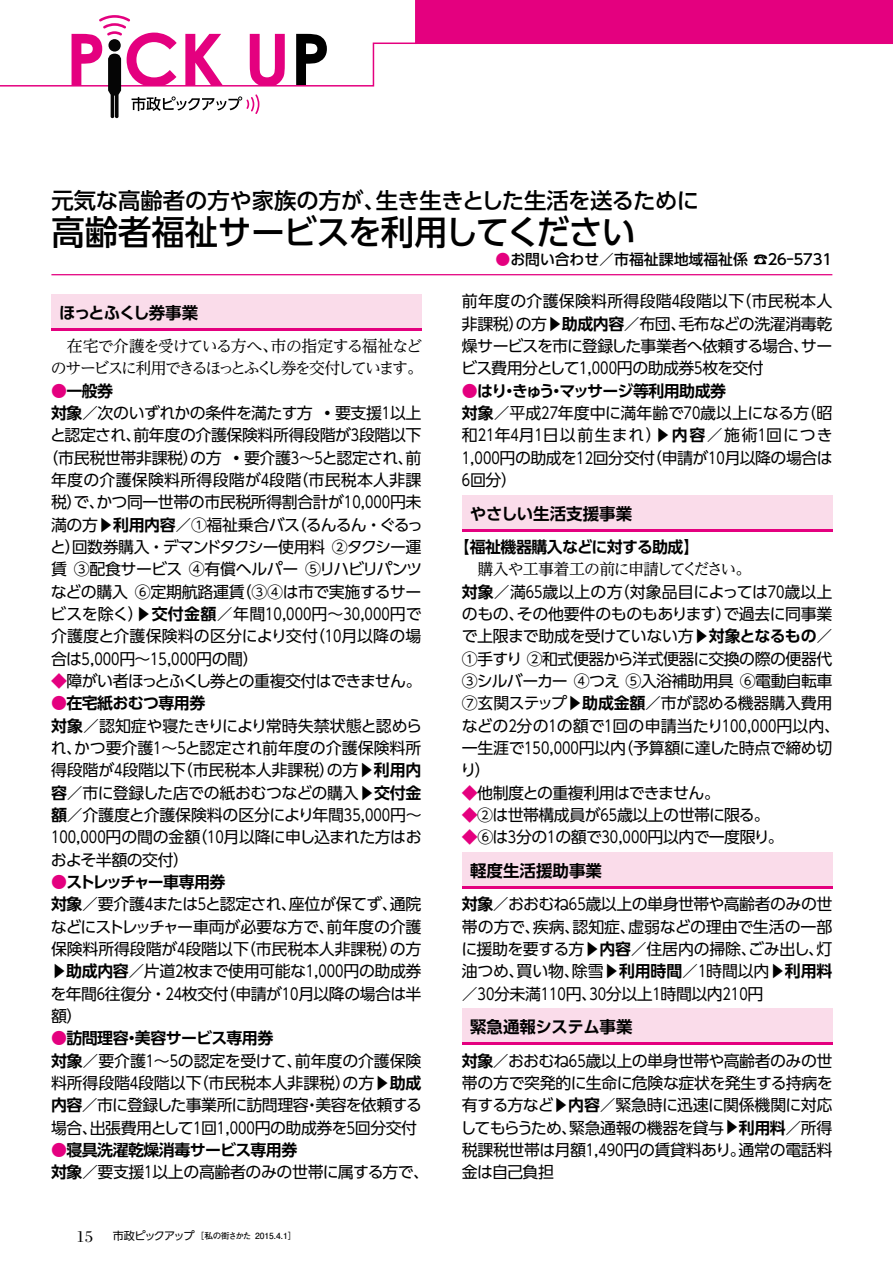
<style>
.page{position:relative;width:893px;height:1263px;background:#fff}
.page>*{position:absolute;margin:0;border:0;box-sizing:border-box;transform-origin:0 0}
.t1{font:500 34.05px "UD Shin Go Pro";letter-spacing:-.02em;color:#000}
.t2{font:500 22.35px "UD Shin Go Pro";letter-spacing:-.01em;color:#000}
.t3{font:700 16.5px "UD Shin Go Pro De";color:#000}
.t4{font:700 16.5px "UD Shin Go Pro De";letter-spacing:-.065em;color:#000}
.t5{font:15.9px/22.4px "UD Shin Go Pro";letter-spacing:-.025em;color:#000;text-align:justify}
.t6{font:15.9px/22.4px "UD Shin Go Pro";color:#000}
.t7{font:15.9px/22.4px "UD Shin Go Pro";letter-spacing:.015em;color:#000}
.t8{font:15.9px/22.4px "UD Reimin Pro";letter-spacing:-.1em;color:#000}
.t9{font:15.9px "UD Shin Go Pro";letter-spacing:-.065em;color:#000}
.t10{font:700 15.9px "UD Shin Go Pro De";letter-spacing:-.01em;color:#000}
.t11{font:500 14.85px "UD Shin Go Pro";color:#000}
.t12{font:700 8.55px "Futo Go B101 Pro";letter-spacing:-.02em;color:#000}
.s1{color:#e4007f}
.s2{font-family:"UD Shin Go Pro";font-weight:400;color:#e4007f}
.s3{font-family:"UD Shin Go Pro De";font-weight:700}
.s4{font-family:"Bodoni";font-weight:400;font-size:16.5px}
.s5{font-family:"UD Shin Go Pro";font-weight:400;font-size:11.1px}
.s6{font-family:"UD Reimin Pro"}
</style>
<div class="page">
<svg style="left:0;top:0;width:893px;height:118px"></svg>
<div style="left:51px;top:294px;width:370px;height:37px;background:#fadcea"></div>
<hr style="left:51px;top:328px;width:370px;height:3px;background:#e4007f">
<div style="left:462px;top:495px;width:370px;height:36px;background:#fadcea"></div>
<hr style="left:462px;top:529px;width:370px;height:2px;background:#e4007f">
<div style="left:462px;top:853px;width:370px;height:36px;background:#fadcea"></div>
<hr style="left:462px;top:887px;width:370px;height:2px;background:#e4007f">
<div style="left:462px;top:1009px;width:370px;height:36px;background:#fadcea"></div>
<hr style="left:462px;top:1043px;width:370px;height:2px;background:#e4007f">
<hr style="left:51px;top:274px;width:781px;height:1px;background:#e4007f">
<p class="t2" style="left:51px;top:182px;width:649px">元気な高齢者の方や家族の方が、生き生きとした生活を送るために</p>
<p class="t1" style="left:51px;top:204px;width:586px">高齢者福祉サービスを利用してください</p>
<p class="t11" style="left:496px;top:247px;width:338px"><span class="s1">●</span>お問い合わせ／市福祉課地域福祉係 ☎２６-５７31</p>
<p class="t4" style="left:59px;top:299px;width:140px">ほっとふくし券事業</p>
<p class="t8" style="left:51px;top:334px;width:374px">　在宅で介護を受けている方へ、市の指定する福祉などのサービスに利用できるほっとふくし券を交付しています。</p>
<p class="t10" style="left:51px;top:378px;width:64px"><span class="s2">●</span>一般券</p>
<p class="t5" style="left:51px;top:401px;width:372px"><span class="s3">対象</span>／次のいずれかの条件を満たす方 •要支援1以上</p>
<p class="t5" style="left:50px;top:424px;width:373px">と認定され、前年度の介護保険料所得段階が3段階以下</p>
<p class="t5" style="left:42px;top:446px;width:380px">（市民税世帯非課税）の方 •要介護3～5と認定され、前</p>
<p class="t7" style="left:51px;top:468px;width:372px">年度の介護保険料所得段階が4段階（市民税本人非課</p>
<p class="t5" style="left:51px;top:491px;width:372px">税）で、かつ同一世帯の市民税所得割合計が10,000円未</p>
<p class="t5" style="left:51px;top:513px;width:49px">満の方</p>
<p class="t5" style="left:94px;top:533px;width:17px;rotate:-90deg">▼</p>
<p class="t5" style="left:50px;top:513px;width:374px;text-indent:63px"><span class="s3">利用内容</span>／①福祉乗合バス（るんるん・ぐるっと）回数券購入・デマンドタクシー使用料 ②タクシー運賃 ③配食サービス ④有償ヘルパー ⑤リハビリパンツなどの購入 ⑥定期航路運賃（③④は市で実施するサービスを除く）</p>
<p class="t5" style="left:51px;top:602px;width:372px;text-indent:101px"><span class="s3">交付金額</span>／年間10,000円～30,000円で介護度と介護保険料の区分により交付（10月以降の場合は5,000円～15,000円の間）</p>
<p class="t9" style="left:51px;top:668px;width:372px"><span class="s1">◆</span>障がい者ほっとふくし券との重複交付はできません。</p>
<p class="t5" style="left:51px;top:692px;width:373px;text-align:left"><span class="s1">●</span><span class="s3">在宅紙おむつ専用券<br>対象</span>／認知症や寝たきりにより常時失禁状態と認められ、かつ要介護1～5と認定され前年度の介護保険料所得段階が4段階以下（市民税本人非課税）の方</p>
<p class="t5" style="left:132px;top:622px;width:17px;rotate:-90deg">▼</p>
<p class="t5" style="left:355px;top:800px;width:40px;rotate:-90deg">▼ ▼</p>
<p class="t10" style="left:374px;top:757px;width:49px">利用内</p>
<p class="t5" style="left:51px;top:781px;width:309px"><span class="s3">容</span>／市に登録した店での紙おむつなどの購入</p>
<p class="t5" style="left:51px;top:781px;width:372px;text-indent:323px"><span class="s3">交付金額</span>／介護度と介護保険料の区分により年間35,000円～100,000円の間の金額（10月以降に申し込まれた方はおおよそ半額の交付）</p>
<p class="t5" style="left:51px;top:870px;width:372px;text-align:left"><span class="s1">●</span><span class="s3">ストレッチャー車専用券<br>対象</span>／要介護4または5と認定され、座位が保てず、通院などにストレッチャー車両が必要な方で、前年度の介護保険料所得段階が4段階以下（市民税本人非課税）の方</p>
<p class="t5" style="left:47px;top:979px;width:17px;rotate:-90deg">▼</p>
<p class="t5" style="left:51px;top:959px;width:372px;text-indent:16px"><span class="s3">助成内容</span>／片道2枚まで使用可能な1,000円の助成券を年間6往復分・24枚交付（申請が10月以降の場合は半額）</p>
<p class="t5" style="left:51px;top:1026px;width:372px;text-align:left"><span class="s1">●</span><span class="s3">訪問理容・美容サービス専用券<br>対象</span>／要介護1～5の認定を受けて、前年度の介護保険料所得段階4段階以下（市民税本人非課税）の方</p>
<p class="t5" style="left:51px;top:1071px;width:373px;text-indent:339px"><span class="s3">助成内容</span>／市に登録した事業所に訪問理容・美容を依頼する場合、出張費用として1回1,000円の助成券を5回分交付</p>
<p class="t5" style="left:51px;top:1138px;width:380px"><span class="s1">●</span><span class="s3">寝具洗濯乾燥消毒サービス専用券<br>対象</span>／要支援1以上の高齢者のみの世帯に属する方で、</p>
<p class="t5" style="left:371px;top:1091px;width:17px;rotate:-90deg">▼</p>
<p class="t12" style="left:77px;top:1229px;width:221px"><span class="s4">15</span> <span class="s5">市政ピックアップ</span>［私の街さかた 2015.4.1］</p>
<p class="t7" style="left:462px;top:290px;width:372px">前年度の介護保険料所得段階4段階以下（市民税本人非課税）の方</p>
<p class="t5" style="left:461px;top:312px;width:373px;text-indent:101px"><span class="s3">助成内容</span>／布団、毛布などの洗濯消毒乾燥サービスを市に登録した事業者へ依頼する場合、サービス費用分として1,000円の助成券5枚を交付</p>
<p class="t6" style="left:462px;top:379px;width:372px"><span class="s1">●</span><span class="s3">はり・きゅう・マッサージ等利用助成券<br>対象</span>／平成27年度中に満年齢で70歳以上になる方（昭和21年4月1日以前生まれ）</p>
<p class="t5" style="left:543px;top:332px;width:17px;rotate:-90deg">▼</p>
<p class="t5" style="left:462px;top:424px;width:372px;text-indent:210px"><span class="s3">内容</span>／施術1回につき1,000円の助成を12回分交付（申請が10月以降の場合は6回分）</p>
<p class="t3" style="left:470px;top:500px;width:164px">やさしい生活支援事業</p>
<p class="t5" style="left:462px;top:535px;width:372px;text-align:left;text-indent:-8px">【<span class="s3">福祉機器購入などに対する助成】<br></span><span class="s6">　購入や工事着工の前に申請してください。<br></span><span class="s3">対象</span>／満65歳以上の方（対象品目によっては70歳以上のもの、その他要件のものもあります）で過去に同事業で上限まで助成を受けていない方</p>
<p class="t5" style="left:651px;top:443px;width:17px;rotate:-90deg">▼</p>
<p class="t5" style="left:462px;top:625px;width:372px;text-indent:247px"><span class="s3">対象となるもの</span>／①手すり ②和式便器から洋式便器に交換の際の便器代③シルバーカー ④つえ ⑤入浴補助用具 ⑥電動自転車⑦玄関ステップ</p>
<p class="t5" style="left:690px;top:644px;width:17px;rotate:-90deg">▼</p>
<p class="t5" style="left:461px;top:692px;width:381px;text-align:left;text-indent:122px"><span class="s3">助成金額</span>／市が認める機器購入費用などの2分の1の額で1回の申請当たり100,000円以内、一生涯で150,000円以内（予算額に達した時点で締め切り）</p>
<p class="t5" style="left:462px;top:781px;width:260px"><span class="s1">◆</span>他制度との重複利用はできません。</p>
<p class="t5" style="left:462px;top:803px;width:309px"><span class="s1">◆</span>②は世帯構成員が65歳以上の世帯に限る。</p>
<p class="t5" style="left:462px;top:825px;width:323px"><span class="s1">◆</span>⑥は3分の1の額で30,000円以内で一度限り。</p>
<p class="t3" style="left:470px;top:857px;width:133px">軽度生活援助事業</p>
<p class="t5" style="left:461px;top:892px;width:372px"><span class="s3">対象</span>／おおむね65歳以上の単身世帯や高齢者のみの世帯の方で、疾病、認知症、虚弱などの理由で生活の一部に援助を要する方</p>
<p class="t5" style="left:563px;top:711px;width:17px;rotate:-90deg">▼</p>
<p class="t5" style="left:462px;top:937px;width:372px;text-indent:138px"><span class="s3">内容</span>／住居内の掃除、ごみ出し、灯油つめ、買い物、除雪</p>
<p class="t5" style="left:580px;top:957px;width:17px;rotate:-90deg">▼</p>
<p class="t5" style="left:600px;top:979px;width:17px;rotate:-90deg">▼</p>
<p class="t5" style="left:619px;top:959px;width:152px"><span class="s3">利用時間</span>／1時間以内</p>
<p class="t5" style="left:766px;top:979px;width:17px;rotate:-90deg">▼</p>
<p class="t10" style="left:785px;top:958px;width:49px">利用料</p>
<p class="t5" style="left:462px;top:982px;width:303px">／30分未満110円、30分以上1時間以内210円</p>
<p class="t3" style="left:470px;top:1013px;width:164px">緊急通報システム事業</p>
<p class="t5" style="left:462px;top:1049px;width:372px"><span class="s3">対象</span>／おおむね65歳以上の単身世帯や高齢者のみの世帯の方で突発的に生命に危険な症状を発生する持病を有する方など</p>
<p class="t5" style="left:460px;top:1093px;width:373px;text-indent:108px"><span class="s3">内容</span>／緊急時に迅速に関係機関に対応してもらうため、緊急通報の機器を貸与</p>
<p class="t5" style="left:549px;top:1113px;width:17px;rotate:-90deg">▼</p>
<p class="t5" style="left:462px;top:1116px;width:372px;text-indent:277px"><span class="s3">利用料</span>／所得税課税世帯は月額1,490円の賃貸料あり。通常の電話料金は自己負担</p>
<p class="t5" style="left:720px;top:1135px;width:17px;rotate:-90deg">▼</p>
</div>
